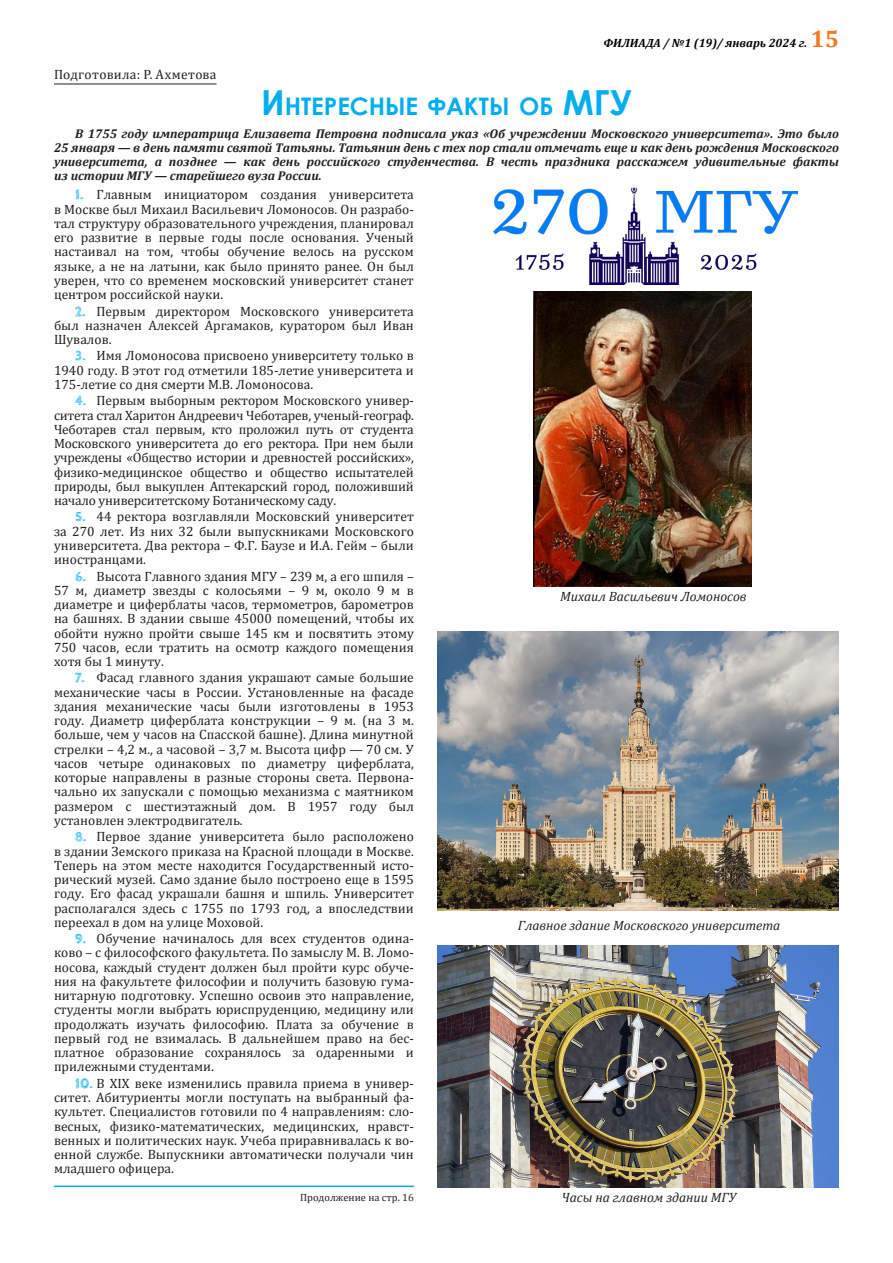
<style>
.page{position:relative;width:893px;height:1263px;background:#fff}
.page>*{position:absolute;margin:0;border:0;box-sizing:border-box;transform-origin:0 0}
.новый_стиль{font:700 24.15px "Century Gothic";color:#00aeef}
.осн__текст_уменьшен{font:13.5px/14.2px "Cambria";color:#231f20;text-align:justify}
.подпись_цитаты{font:italic 13.5px "Cambria";color:#231f20}
.имя_автора{font:13.5px "Cambria";letter-spacing:.025em;color:#231f20}
.вступление_мелк{font:italic 700 12.75px/14.1px "Cambria";color:#231f20;text-align:justify}
.t1{font:italic 700 12px "Cambria";color:#000}
.сноски{font:10.5px "Cambria";color:#231f20}
.s1{font-style:normal;font-size:24px;color:#f47921}
.s2{font-size:34.5px}
.s3{font-family:"Cabin Sketch";font-weight:700;color:#00aeef}
</style>
<div class="page">
<hr style="left:54px;top:84px;width:163px;height:1px;background:#231f20">
<hr style="left:54px;top:1185px;width:360px;height:2px;background:#00aeef">
<img style="left:534px;top:292px;width:218px;height:294px">
<img style="left:493px;top:188px;width:304px;height:97px">
<img style="left:438px;top:631px;width:401px;height:279px">
<img style="left:438px;top:945px;width:401px;height:242px">
<p class="имя_автора" style="left:54px;top:67px;width:164px">Подготовила: Р. Ахметова</p>
<p class="t1" style="left:603px;top:34px;width:237px">ФИЛИАДА / №1 (19)/ январь 2024 г. <span class="s1">15</span></p>
<p class="новый_стиль" style="left:261px;top:88px;width:372px"><span class="s2">И</span> нтересные факты об <span class="s2">МГУ</span></p>
<p class="вступление_мелк" style="left:54px;top:126px;width:786px;text-indent:21px">В 1755 году императрица Елизавета Петровна подписала указ «Об учреждении Московского университета». Это было 25 января — в день памяти святой Татьяны. Татьянин день с тех пор стали отмечать еще и как день рождения Московского университета, а позднее — как день российского студенчества. В честь праздника расскажем удивительные факты из истории МГУ — старейшего вуза России.</p>
<p class="осн__текст_уменьшен" style="left:54px;top:188px;width:361px;text-indent:21px"><span class="s3">1.</span> Главным инициатором создания университета в Москве был Михаил Васильевич Ломоносов. Он разрабо&shy;тал структуру образовательного учреждения, планировал его развитие в первые годы после основания. Ученый настаивал на том, чтобы обучение велось на русском языке, а не на латыни, как было принято ранее. Он был уверен, что со временем московский университет станет центром российской науки.</p>
<p class="осн__текст_уменьшен" style="left:54px;top:304px;width:361px;text-indent:21px"><span class="s3">2.</span> Первым директором Московского университета был назначен Алексей Аргамаков, куратором был Иван Шувалов.</p>
<p class="осн__текст_уменьшен" style="left:54px;top:349px;width:361px;text-indent:21px"><span class="s3">3.</span> Имя Ломоносова присвоено университету только в 1940 году. В этот год отметили 185-летие университета и 175-летие со дня смерти М.В. Ломоносова.</p>
<p class="осн__текст_уменьшен" style="left:54px;top:393px;width:361px;text-indent:21px"><span class="s3">4.</span> Первым выборным ректором Московского универ&shy;ситета стал Харитон Андреевич Чеботарев, ученый-географ.<br>Чеботарев стал первым, кто проложил путь от студента Московского университета до его ректора. При нем были учреждены «Общество истории и древностей российских», физико-медицинское общество и общество испытателей природы, был выкуплен Аптекарский город, положивший начало университетскому Ботаническому саду.</p>
<p class="осн__текст_уменьшен" style="left:54px;top:510px;width:361px;text-indent:21px"><span class="s3">5.</span> 44 ректора возглавляли Московский университет за 270 лет. Из них 32 были выпускниками Московского университета. Два ректора – Ф.Г. Баузе и И.А. Гейм – были иностранцами.</p>
<p class="осн__текст_уменьшен" style="left:54px;top:569px;width:361px;text-indent:21px"><span class="s3">6.</span> Высота Главного здания МГУ – 239 м, а его шпиля – 57 м, диаметр звезды с колосьями – 9 м, около 9 м в диаметре и циферблаты часов, термометров, барометров на башнях. В здании свыше 45000 помещений, чтобы их обойти нужно пройти свыше 145 км и посвятить этому 750 часов, если тратить на осмотр каждого помещения хотя бы 1 минуту.</p>
<p class="осн__текст_уменьшен" style="left:54px;top:671px;width:361px;text-indent:21px"><span class="s3">7.</span> Фасад главного здания украшают самые большие механические часы в России. Установленные на фасаде здания механические часы были изготовлены в 1953 году. Диаметр циферблата конструкции – 9 м. (на 3 м. больше, чем у часов на Спасской башне). Длина минутной стрелки – 4,2 м., а часовой – 3,7 м. Высота цифр — 70 см. У часов четыре одинаковых по диаметру циферблата, которые направлены в разные стороны света. Первона&shy;чально их запускали с помощью механизма с маятником размером с шестиэтажный дом. В 1957 году был установлен электродвигатель.</p>
<p class="осн__текст_уменьшен" style="left:54px;top:829px;width:361px;text-indent:21px"><span class="s3">8.</span> Первое здание университета было расположено в здании Земского приказа на Красной площади в Москве.<br>Теперь на этом месте находится Государственный исто&shy;рический музей. Само здание было построено еще в 1595 году. Его фасад украшали башня и шпиль. Университет располагался здесь с 1755 по 1793 год, а впоследствии переехал в дом на улице Моховой.</p>
<p class="осн__текст_уменьшен" style="left:54px;top:931px;width:361px;text-indent:21px"><span class="s3">9.</span> Обучение начиналось для всех студентов одина&shy;ково – с философского факультета. По замыслу М. В. Ломо&shy;носова, каждый студент должен был пройти курс обуче&shy;ния на факультете философии и получить базовую гума&shy;нитарную подготовку. Успешно освоив это направление, студенты могли выбрать юриспруденцию, медицину или продолжать изучать философию. Плата за обучение в первый год не взималась. В дальнейшем право на бес&shy;платное образование сохранялось за одаренными и прилежными студентами.</p>
<p class="осн__текст_уменьшен" style="left:54px;top:1076px;width:361px;text-indent:21px"><span class="s3">10.</span> В XIX веке изменились правила приема в универ&shy;ситет. Абитуриенты могли поступать на выбранный фа&shy;культет. Специалистов готовили по 4 направлениям: сло&shy;весных, физико-математических, медицинских, нравст&shy;венных и политических наук. Учеба приравнивалась к во&shy;енной службе. Выпускники автоматически получали чин младшего офицера.</p>
<p class="сноски" style="left:300px;top:1191px;width:115px">Продолжение на стр. 16</p>
<p class="подпись_цитаты" style="left:560px;top:587px;width:188px">Михаил Васильевич Ломоносов</p>
<p class="подпись_цитаты" style="left:518px;top:916px;width:264px">Главное здание Московского университета</p>
<p class="подпись_цитаты" style="left:562px;top:1188px;width:176px">Часы на главном здании МГУ</p>
</div>
